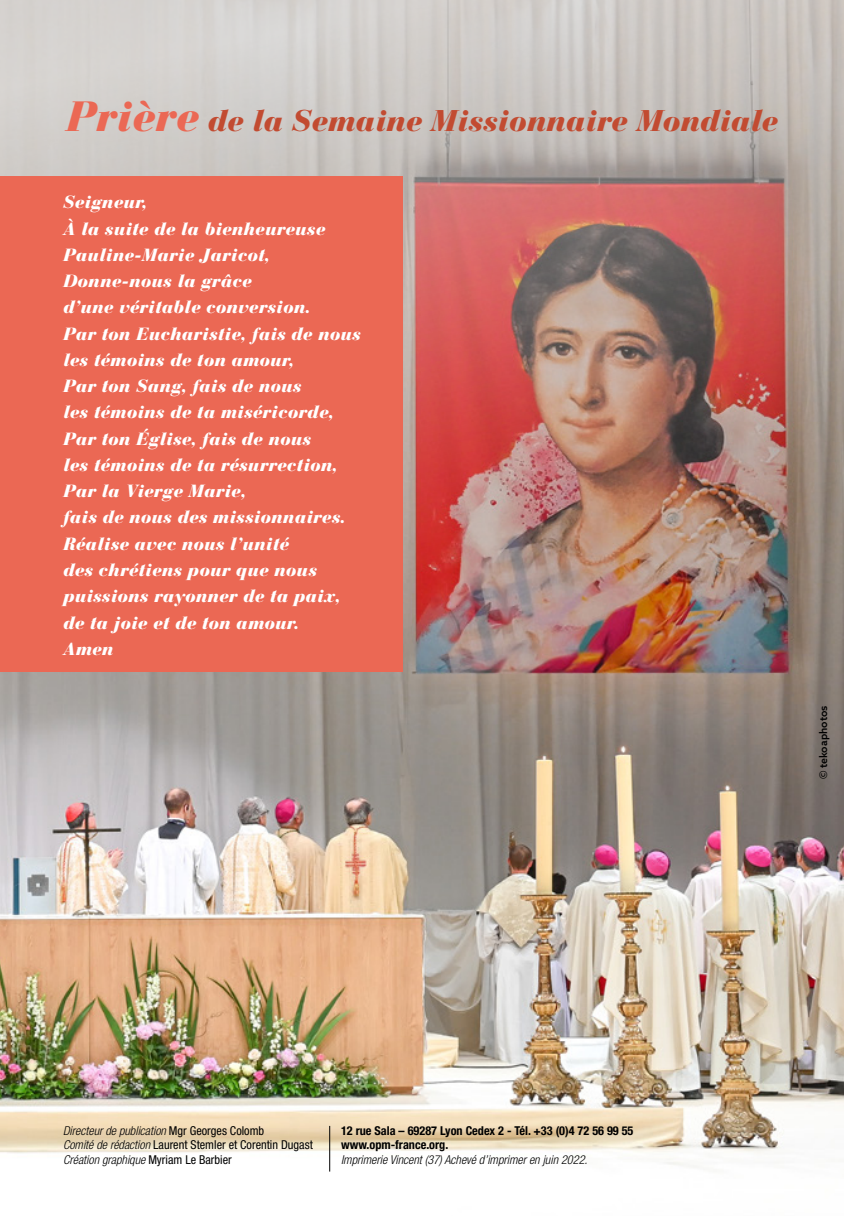
<style>
.page{position:relative;width:844px;height:1216px;background:#fff}
.page>*{position:absolute;margin:0;border:0;box-sizing:border-box;transform-origin:0 0}
.t1{font:italic 900 29.75px "Bauer Bodoni Std";letter-spacing:-.01em;color:#c24b31}
.t2{font:italic 900 17.5px/26.2px "Bauer Bodoni Std";color:#fff}
.t3{font:condensed 12.25px/14.7px "Helvetica Neue LT Std";color:#000}
.t4{font:700 condensed 12.25px/14.7px "Helvetica Neue LT Std";color:#000}
.t5{font:italic 300 condensed 12.25px "Helvetica Neue LT Std";color:#000}
.t6{font:500 10.5px "Azo Sans";color:#000}
.s1{font-size:42px;color:#eb6854}
.s2{font-weight:300;font-style:italic}
</style>
<div class="page">
<img style="left:0;top:803px;width:843px;height:369px">
<img style="left:0;top:0;width:843px;height:803px">
<hr style="left:329px;top:1125px;width:1px;height:46px;background:#000">
<div style="left:0;top:176px;width:402px;height:495px;background:#eb6854"></div>
<h1 class="t1" style="left:66px;top:103px;width:713px"><span class="s1">Prière</span> de la Semaine Missionnaire Mondiale</h1>
<p class="t2" style="left:63px;top:189px;width:299px">Seigneur,<br>À la suite de la bienheureuse<br>Pauline-Marie Jaricot,<br>Donne-nous la grâce<br>d’une véritable conversion.<br>Par ton Eucharistie, fais de nous les témoins de ton amour,<br>Par ton Sang, fais de nous<br>les témoins de ta miséricorde,<br>Par ton Église, fais de nous<br>les témoins de ta résurrection,<br>Par la Vierge Marie,<br>fais de nous des missionnaires.<br>Réalise avec nous l’unité<br>des chrétiens pour que nous puissions rayonner de ta paix, de ta joie et de ton amour.<br>Amen</p>
<p class="t6" style="left:816px;top:778px;width:75px;rotate:-90deg">© tekoaphotos</p>
<p class="t3" style="left:63px;top:1122px;width:251px"><span class="s2">Directeur de publication</span> Mgr Georges Colomb<br><span class="s2">Comité de rédaction</span> Laurent Stemler et Corentin Dugast<br><span class="s2">Création graphique</span> Myriam Le Barbier</p>
<p class="t4" style="left:341px;top:1122px;width:294px">12 rue Sala – 69287 Lyon Cedex 2 - Tél. +33 (0)4 72 56 99 55 www.opm-france.org.</p>
<p class="t5" style="left:341px;top:1152px;width:248px">Imprimerie Vincent (37) Achevé d’imprimer en juin 2022.</p>
</div>
